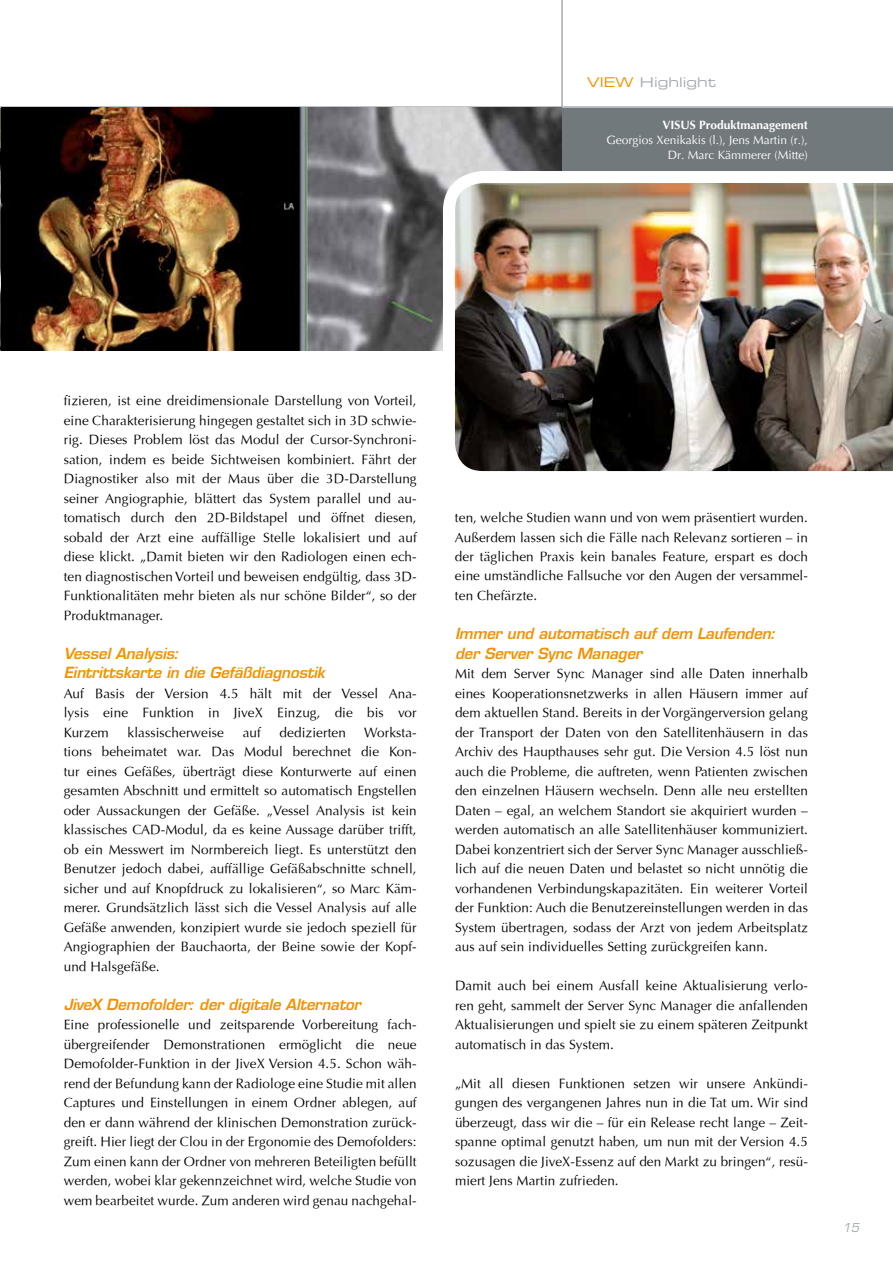
<style>
.page{position:relative;width:893px;height:1263px;background:#fff}
.page>*{position:absolute;margin:0;border:0;box-sizing:border-box;transform-origin:0 0}
.t1{font:italic 600 15px/19.5px "Eurostile";letter-spacing:-.005em;color:#f39100}
.t2{font:13.5px/19.5px "Optima";letter-spacing:.005em;color:#000;text-align:justify}
.t3{font:13.5px "Eurostile Extended Two";color:#a4aaae}
.t4{font:12px/15px "Optima LT";color:#fff;text-align:right}
.t5{font:700 12px "Optima LT";color:#fff}
.t6{font:italic 12px "Eurostile";color:#a4aaae}
.s1{color:#f39100}
</style>
<div class="page">
<hr style="left:0;top:106px;width:893px;height:2px;background:#a4aaae">
<hr style="left:561px;top:0;width:2px;height:107px;background:#a4aaae">
<div style="left:0;top:108px;width:893px;height:242px;background:#72797c"></div>
<img style="left:0;top:108px;width:2px;height:242px">
<img style="left:2px;top:108px;width:559px;height:242px">
<img style="left:443px;top:171px;width:450px;height:301px">
<p class="t3" style="left:587px;top:73px;width:117px"><span class="s1">VIEW</span> Report</p>
<p class="t3" style="left:640px;top:73px;width:77px">Highlight</p>
<p class="t5" style="left:663px;top:117px;width:147px">VISUS Produktmanagement</p>
<p class="t4" style="left:606px;top:132px;width:203px">Georgios Xenikakis (l.), Jens Martin (r.),<br>Dr. Marc Kämmerer (Mitte)</p>
<p class="t2" style="left:64px;top:391px;width:354px">fizieren, ist eine dreidimensionale Darstellung von Vorteil, eine Charakterisierung hingegen gestaltet sich in 3D schwie&shy;rig. Dieses Problem löst das Modul der Cursor-Synchroni&shy;sation, indem es beide Sichtweisen kombiniert. Fährt der Diagnostiker also mit der Maus über die 3D-Darstellung seiner Angiographie, blättert das System parallel und au&shy;tomatisch durch den 2D-Bildstapel und öffnet diesen, sobald der Arzt eine auffällige Stelle lokalisiert und auf diese klickt. „Damit bieten wir den Radiologen einen ech&shy;ten diagnostischen Vorteil und beweisen endgültig, dass 3D-Funktionalitäten mehr bieten als nur schöne Bilder“, so der Produktmanager.</p>
<p class="t1" style="left:64px;top:643px;width:263px">Vessel Analysis:<br>Eintrittskarte in die Gefäßdiagnostik</p>
<p class="t2" style="left:64px;top:683px;width:354px">Auf Basis der Version 4.5 hält mit der Vessel Ana&shy;lysis eine Funktion in JiveX Einzug, die bis vor Kurzem</p>
<p class="t2" style="left:128px;top:722px;width:98px">klassischerweise</p>
<p class="t2" style="left:243px;top:722px;width:20px">auf</p>
<p class="t2" style="left:280px;top:722px;width:68px">dedizierten</p>
<p class="t2" style="left:64px;top:722px;width:354px;text-indent:300px">Worksta&shy;tions beheimatet war. Das Modul berechnet die Kon&shy;tur eines Gefäßes, überträgt diese Konturwerte auf einen gesamten Abschnitt und ermittelt so automatisch Engstellen oder Aussackungen der Gefäße. „Vessel Analysis ist kein klassisches CAD-Modul, da es keine Aussage darüber trifft, ob ein Messwert im Normbereich liegt. Es unterstützt den Benutzer jedoch dabei, auffällige Gefäßabschnitte schnell, sicher und auf Knopfdruck zu lokalisieren“, so Marc Käm&shy;merer. Grundsätzlich lässt sich die Vessel Analysis auf alle Gefäße anwenden, konzipiert wurde sie jedoch speziell für Angiographien der Bauchaorta, der Beine sowie der Kopf&shy;und Halsgefäße.</p>
<p class="t1" style="left:64px;top:994px;width:299px">JiveX Demofolder: der digitale Alternator</p>
<p class="t2" style="left:64px;top:1015px;width:354px">Eine professionelle und zeitsparende Vorbereitung fach&shy;übergreifender Demonstrationen ermöglicht die neue Demofolder-Funktion in der JiveX Version 4.5. Schon wäh&shy;rend der Befundung kann der Radiologe eine Studie mit allen Captures und Einstellungen in einem Ordner ablegen, auf den er dann während der klinischen Demonstration zurück&shy;greift. Hier liegt der Clou in der Ergonomie des Demofolders:<br>Zum einen kann der Ordner von mehreren Beteiligten befüllt werden, wobei klar gekennzeichnet wird, welche Studie von wem bearbeitet wurde. Zum anderen wird genau nachgehal-</p>
<p class="t2" style="left:455px;top:508px;width:354px">ten, welche Studien wann und von wem präsentiert wurden.<br>Außerdem lassen sich die Fälle nach Relevanz sortieren – in der täglichen Praxis kein banales Feature, erspart es doch eine umständliche Fallsuche vor den Augen der versammel&shy;ten Chefärzte.</p>
<p class="t1" style="left:455px;top:624px;width:322px">Immer und automatisch auf dem Laufenden: der Server Sync Manager</p>
<p class="t2" style="left:455px;top:664px;width:354px">Mit dem Server Sync Manager sind alle Daten innerhalb eines Kooperationsnetzwerks in allen Häusern immer auf dem aktuellen Stand. Bereits in der Vorgängerversion gelang der Transport der Daten von den Satellitenhäusern in das Archiv des Haupthauses sehr gut. Die Version 4.5 löst nun auch die Probleme, die auftreten, wenn Patienten zwischen den einzelnen Häusern wechseln. Denn alle neu erstellten Daten – egal, an welchem Standort sie akquiriert wurden – werden automatisch an alle Satellitenhäuser kommuniziert.<br>Dabei konzentriert sich der Server Sync Manager ausschließ&shy;lich auf die neuen Daten und belastet so nicht unnötig die vorhandenen Verbindungskapazitäten. Ein weiterer Vorteil der Funktion: Auch die Benutzereinstellungen werden in das System übertragen, sodass der Arzt von jedem Arbeitsplatz aus auf sein individuelles Setting zurückgreifen kann.</p>
<p class="t2" style="left:455px;top:976px;width:354px">Damit auch bei einem Ausfall keine Aktualisierung verlo&shy;ren geht, sammelt der Server Sync Manager die anfallenden Aktualisierungen und spielt sie zu einem späteren Zeitpunkt automatisch in das System.</p>
<p class="t2" style="left:455px;top:1073px;width:354px">„Mit all diesen Funktionen setzen wir unsere Ankündi&shy;gungen des vergangenen Jahres nun in die Tat um. Wir sind überzeugt, dass wir die – für ein Release recht lange – Zeit&shy;spanne optimal genutzt haben, um nun mit der Version 4.5 sozusagen die JiveX-Essenz auf den Markt zu bringen“, resü&shy;miert Jens Martin zufrieden.</p>
<p class="t6" style="left:842px;top:1220px;width:18px">15</p>
</div>
